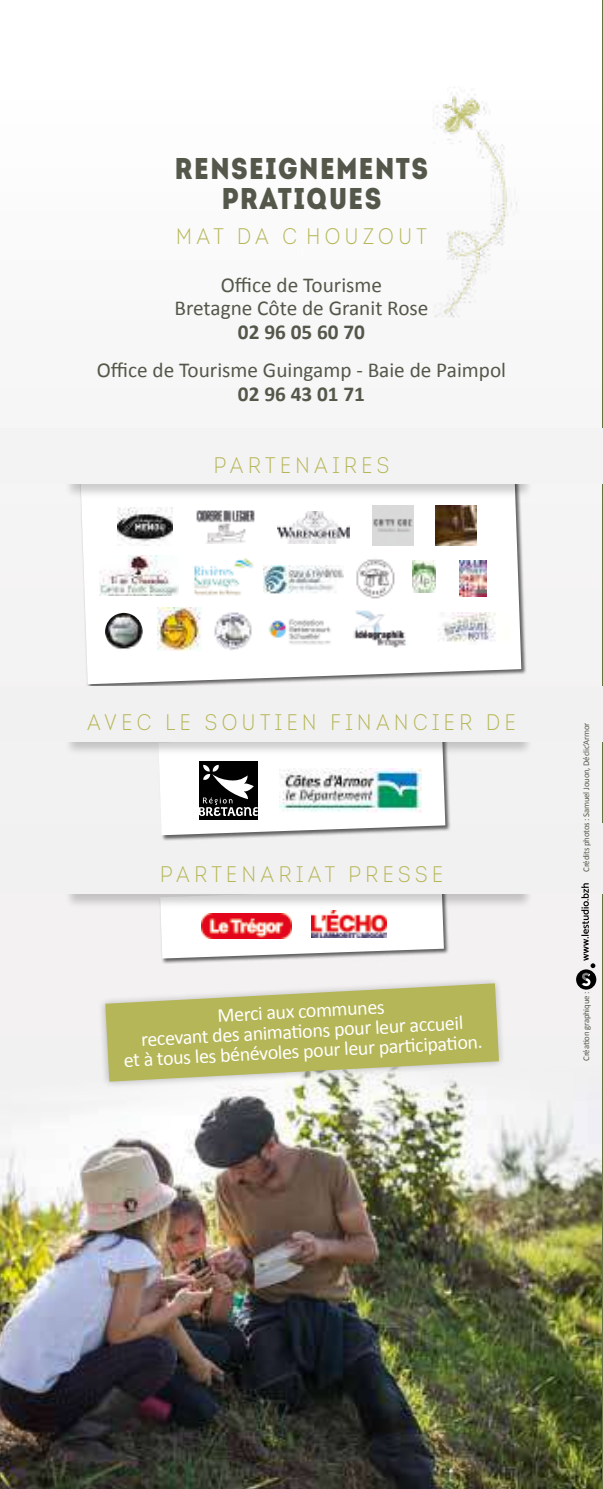
<style>
.page{position:relative;width:603px;height:1489px;background:#fff}
.page>*{position:absolute;margin:0;border:0;box-sizing:border-box;transform-origin:0 0}
.t1{font:30px/30px "Intro Cond Black Free";letter-spacing:.05em;color:#53584a;text-align:center}
.t2{font:22.5px "Intro Cond Light Free";letter-spacing:.2em;color:#b5b657}
.t3{font:21.25px/23.8px "Calibri";color:#53584a;text-align:center}
.t4{font:700 21.25px "Calibri";color:#53584a}
.t5{font:20px/20px "Calibri";color:#fff;text-align:center}
.t6{font:8.75px "Calibri";letter-spacing:-.02em;color:#53584a}
</style>
<div class="page">
<div style="left:0;top:0;width:602px;height:1488px;background:#f9f8f8"></div>
<img style="left:0;top:1088px;width:602px;height:400px">
<div style="left:97px;top:975px;width:409px;height:113px;background:#000;opacity:.25"></div>
<svg style="left:105px;top:983px;width:393px;height:98px;background:#bfc075"></svg>
<img style="left:435px;top:96px;width:82px;height:222px">
<svg style="left:80px;top:499px;width:441px;height:185px"></svg>
<img style="left:352px;top:557px;width:44px;height:43px">
<img style="left:100px;top:556px;width:78px;height:39px">
<img style="left:412px;top:561px;width:23px;height:31px">
<img style="left:191px;top:556px;width:63px;height:43px">
<img style="left:264px;top:565px;width:79px;height:30px">
<img style="left:105px;top:613px;width:38px;height:37px;border-radius:19px">
<img style="left:213px;top:611px;width:39px;height:39px;border-radius:20px">
<img style="left:157px;top:607px;width:44px;height:43px">
<img style="left:261px;top:610px;width:79px;height:40px">
<img style="left:423px;top:612px;width:86px;height:32px">
<img style="left:352px;top:607px;width:56px;height:41px">
<div style="left:64px;top:446px;width:469px;height:53px;background:#000;opacity:.2"></div>
<div style="left:0;top:428px;width:602px;height:56px;background:#f4f3f4"></div>
<div style="left:159px;top:886px;width:290px;height:77px;background:#000;opacity:.6"></div>
<svg style="left:160px;top:908px;width:283px;height:50px"></svg>
<svg style="left:194px;top:911px;width:105px;height:29px"></svg>
<img style="left:201px;top:913px;width:90px;height:25px">
<div style="left:303px;top:908px;width:94px;height:32px;background:#fff"></div>
<img style="left:311px;top:910px;width:75px;height:27px">
<div style="left:64px;top:855px;width:469px;height:53px;background:#000;opacity:.2"></div>
<div style="left:0;top:823px;width:602px;height:70px;background:#f2f1f1"></div>
<div style="left:116px;top:503px;width:60px;height:43px;background:#fff"></div>
<img style="left:117px;top:507px;width:55px;height:39px">
<img style="left:277px;top:511px;width:72px;height:32px">
<img style="left:373px;top:505px;width:40px;height:41px">
<img style="left:196px;top:507px;width:59px;height:36px">
<img style="left:435px;top:505px;width:41px;height:41px">
<img style="left:459px;top:560px;width:27px;height:36px">
<div style="left:157px;top:731px;width:294px;height:109px;background:#000;opacity:.6"></div>
<svg style="left:158px;top:756px;width:287px;height:79px"></svg>
<img style="left:279px;top:768px;width:142px;height:44px">
<div style="left:64px;top:703px;width:469px;height:53px;background:#000;opacity:.2"></div>
<div style="left:0;top:685px;width:602px;height:56px;background:#f2f1f1"></div>
<svg style="left:576px;top:969px;width:20px;height:20px"></svg>
<svg style="left:581px;top:883px;width:14px;height:103px"></svg>
<h1 class="t1" style="left:175px;top:153px;width:254px">RENSEIGNEMENTS<br>PRATIQUES</h1>
<p class="t2" style="left:176px;top:222px;width:252px">MAT DA C HOUZOUT</p>
<p class="t3" style="left:174px;top:273px;width:255px">Office de Tourisme<br>Bretagne Côte de Granit Rose</p>
<p class="t4" style="left:238px;top:317px;width:128px">02 96 05 60 70</p>
<p class="t3" style="left:97px;top:358px;width:410px">Office de Tourisme Guingamp - Baie de Paimpol</p>
<p class="t4" style="left:238px;top:379px;width:128px">02 96 43 01 71</p>
<p class="t2" style="left:213px;top:451px;width:177px">PARTENAIRES</p>
<p class="t2" style="left:87px;top:708px;width:429px">AVEC LE SOUTIEN FINANCIER DE</p>
<p class="t2" style="left:160px;top:859px;width:284px">PARTENARIAT PRESSE</p>
<p class="t5" style="left:121px;top:1010px;width:360px;rotate:-3deg">Merci aux communes<br>recevant des animati ons pour leur accueil<br>et à tous les bénévoles pour leur parti cipati on.</p>
<p class="t6" style="left:580px;top:871px;width:150px;rotate:-90deg">Crédits photos : Samuel Jouon, Déclic’Armor</p>
<p class="t6" style="left:580px;top:1060px;width:71px;rotate:-90deg">Création graphique :</p>
</div>
